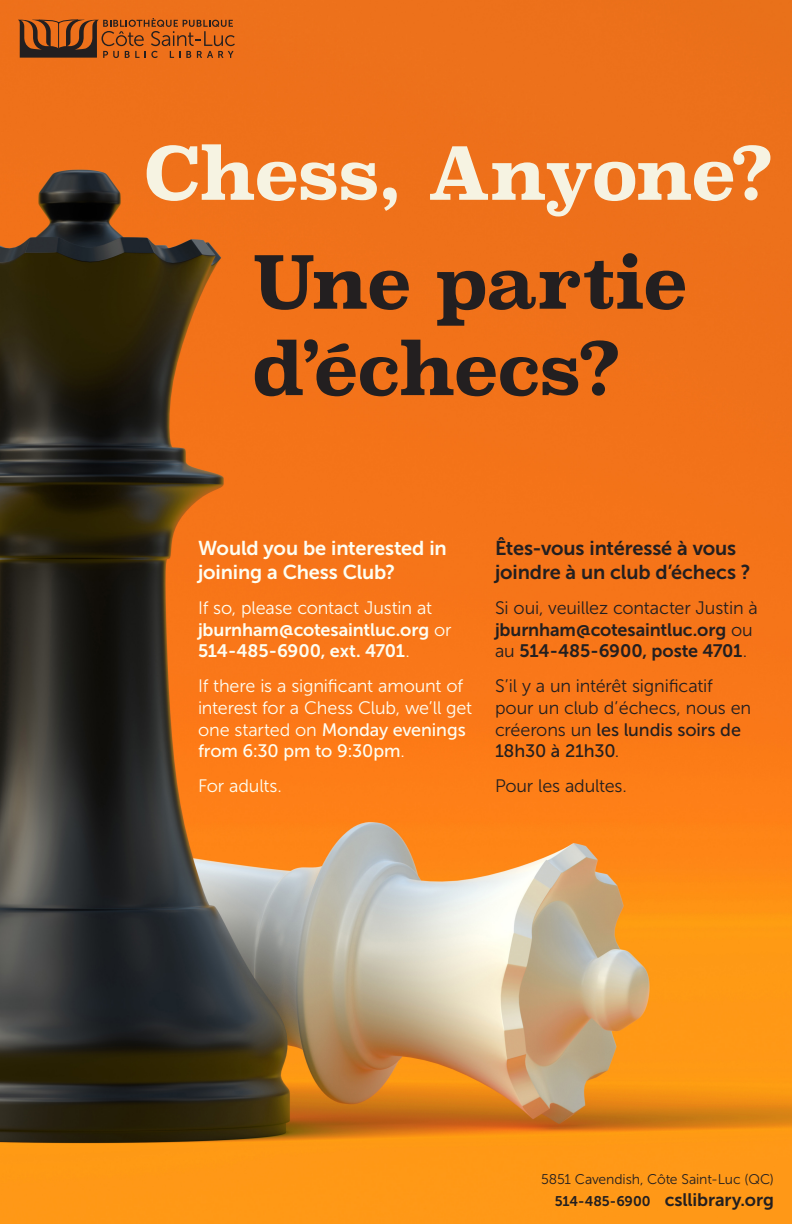
<style>
.page{position:relative;width:792px;height:1224px;background:#fff}
.page>*{position:absolute;margin:0;border:0;box-sizing:border-box;transform-origin:0 0}
.t1{font:700 72px/86.4px "Superclarendon";letter-spacing:-.02em;color:#231f20}
.t2{font:700 72px "Superclarendon";letter-spacing:-.035em;color:#f6f3e2}
.t3{font:20px/24px "Museo Sans 700";letter-spacing:-.01em;color:#231f20}
.t4{font:20px/24px "Museo Sans 700";letter-spacing:-.01em;color:#fefef2}
.t5{font:18px/21.6px "Museo Sans 300";letter-spacing:-.01em;color:#fefef2}
.t6{font:18px/21.6px "Museo Sans 700";letter-spacing:-.005em;color:#231f20}
.t7{font:18px/21.6px "Museo Sans 300";letter-spacing:-.01em;color:#231f20}
.t8{font:18px/21.6px "Museo Sans 700";letter-spacing:-.01em;color:#fefef2}
.t9{font:14px "Museo Sans 300";letter-spacing:-.01em;color:#231f20}
.s1{font-family:"Museo Sans 300"}
.s2{font-family:"Museo Sans 500"}
.s3{font-size:14px}
</style>
<div class="page">
<img style="left:0;top:0;width:792px;height:1224px">
<svg style="left:18px;top:18px;width:217px;height:40px;background:#af561c"></svg>
<p class="t2" style="left:144px;top:120px;width:631px">Chess, Anyone?</p>
<p class="t1" style="left:252px;top:243px;width:437px">Une partie d’échecs?</p>
<p class="t4" style="left:198px;top:536px;width:250px">Would you be interested in joining a Chess Club?</p>
<p class="t8" style="left:198px;top:597px;width:255px"><span class="s1">If so, please contact Justin at </span>jburnham@cotesaintluc.org <span class="s1">or<br></span>514-485-6900, ext. 4701<span class="s1">.</span></p>
<p class="t5" style="left:198px;top:676px;width:276px">If there is a significant amount of interest for a Chess Club, we’ll get one started on <span class="s2">Monday evenings from 6:30 pm to 9:30pm</span>.</p>
<p class="t5" style="left:198px;top:775px;width:86px">For adults.</p>
<p class="t3" style="left:495px;top:536px;width:257px">Êtes-vous intéressé à vous joindre à un club d’échecs ?</p>
<p class="t6" style="left:495px;top:597px;width:264px"><span class="s1">Si oui, veuillez contacter Justin à </span>jburnham@cotesaintluc.org <span class="s1">ou au</span> 514-485-6900, poste 4701<span class="s1">.</span></p>
<p class="t7" style="left:495px;top:676px;width:258px">S’il y a un intérêt significatif pour un club d’échecs, nous en créerons un <span class="s2">les lundis soirs de<br>18h30 à 21h30</span>.</p>
<p class="t7" style="left:495px;top:775px;width:134px">Pour les adultes.</p>
<p class="t9" style="left:541px;top:1172px;width:234px">5851 Cavendish, Côte Saint-Luc (QC)</p>
<p class="t6" style="left:555px;top:1189px;width:221px"><span class="s3">514-485-6900</span> csllibrary.org</p>
</div>
